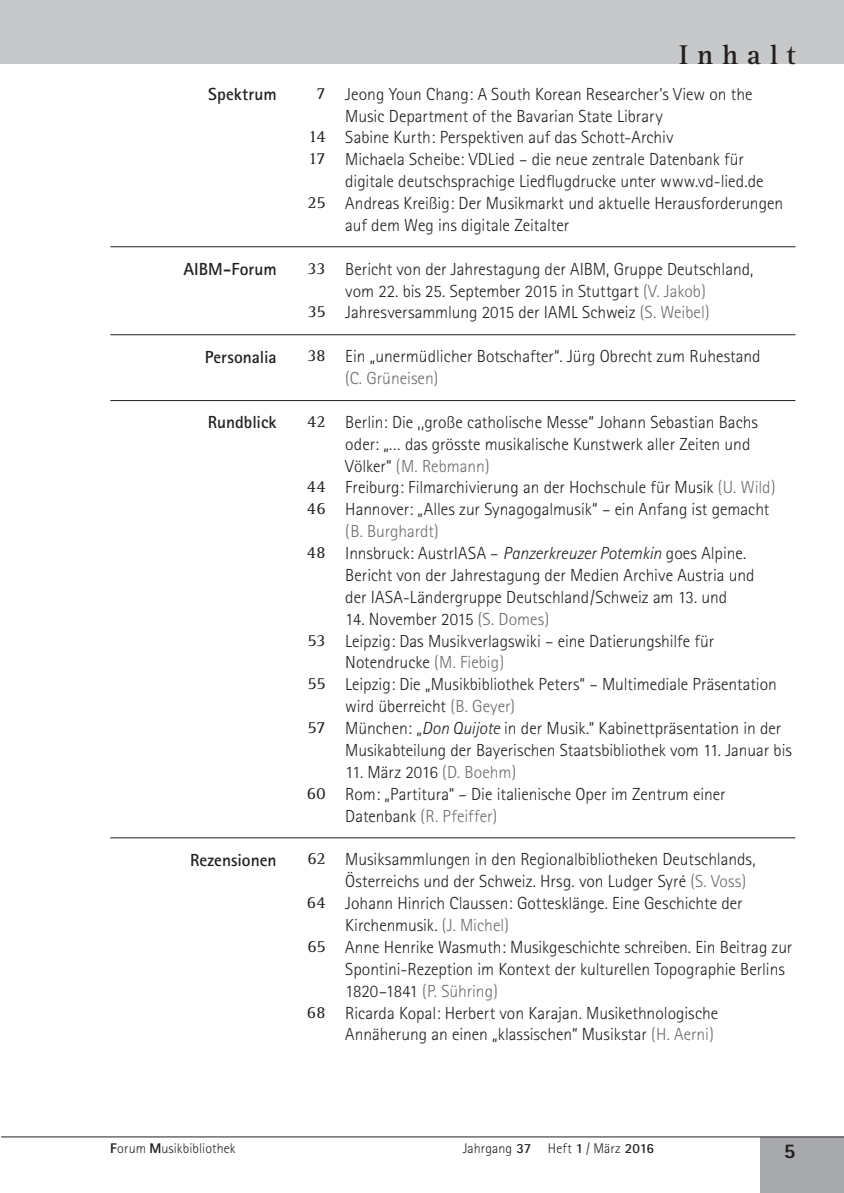
<style>
.page{position:relative;width:844px;height:1193px;background:#fff}
.page>*{position:absolute;margin:0;border:0;box-sizing:border-box;transform-origin:0 0}
.t1{font:700 28px "Rotis Serif";letter-spacing:.325em;color:#231f20}
.t2{font:800 21px "Rotis Sans Serif";color:#231f20}
.Inhaltsverzeichnis{font:300 17.5px/21.9px "Rotis Sans Serif";color:#231f20}
.t3{font:17.5px "Rotis Serif";letter-spacing:-.005em;color:#231f20}
.Absatz_ohne_Einzug{font:700 17.5px "Rotis Sans Serif";color:#231f20}
.Inhaltsverzeichnis-2{font:300 17.5px "Rotis Sans Serif";color:#6c6d70}
.Absatz_mit_Einzug{font:700 17.5px "Rotis Sans Serif";color:#231f20}
.t4{font:300 14px "Rotis Sans Serif";letter-spacing:.01em;color:#231f20}
.s1{color:#6c6d70}
.s2{font-style:italic}
.s3{font-weight:700}
.s4{font-weight:800}
</style>
<div class="page">
<div style="left:760px;top:1137px;width:83px;height:56px;background:#a8a9ad"></div>
<div style="left:1px;top:0;width:842px;height:64px;background:#c7c8ca"></div>
<hr style="left:1px;top:1136px;width:842px;height:1px;background:#231f20">
<hr style="left:110px;top:246px;width:685px;height:1px;background:#231f20">
<hr style="left:110px;top:400px;width:685px;height:1px;background:#231f20">
<hr style="left:0;top:0;width:1px;height:64px;background:#c7c8ca">
<hr style="left:110px;top:334px;width:685px;height:1px;background:#231f20">
<hr style="left:110px;top:837px;width:685px;height:1px;background:#231f20">
<p class="t1" style="left:679px;top:38px;width:118px">Inhalt</p>
<p class="Absatz_ohne_Einzug" style="left:208px;top:83px;width:70px">Spektrum</p>
<p class="Absatz_ohne_Einzug" style="left:183px;top:258px;width:95px">AIBM-Forum</p>
<p class="Absatz_ohne_Einzug" style="left:205px;top:346px;width:73px">Personalia</p>
<p class="Absatz_ohne_Einzug" style="left:208px;top:411px;width:70px">Rundblick</p>
<p class="Absatz_mit_Einzug" style="left:190px;top:849px;width:88px">Rezensionen</p>
<p class="t3" style="left:316px;top:83px;width:11px">7</p>
<p class="t3" style="left:308px;top:127px;width:19px">14</p>
<p class="t3" style="left:308px;top:148px;width:19px">17</p>
<p class="t3" style="left:307px;top:192px;width:20px">25</p>
<p class="t3" style="left:307px;top:258px;width:19px">33</p>
<p class="t3" style="left:308px;top:302px;width:19px">35</p>
<p class="t3" style="left:307px;top:345px;width:20px">38</p>
<p class="t3" style="left:307px;top:411px;width:20px">42</p>
<p class="t3" style="left:306px;top:477px;width:20px">44</p>
<p class="t3" style="left:307px;top:498px;width:20px">46</p>
<p class="t3" style="left:307px;top:542px;width:20px">48</p>
<p class="t3" style="left:307px;top:630px;width:19px">53</p>
<p class="t3" style="left:307px;top:673px;width:19px">55</p>
<p class="t3" style="left:307px;top:717px;width:19px">57</p>
<p class="t3" style="left:307px;top:783px;width:20px">60</p>
<p class="t3" style="left:307px;top:848px;width:20px">62</p>
<p class="t3" style="left:307px;top:892px;width:20px">64</p>
<p class="t3" style="left:307px;top:936px;width:20px">65</p>
<p class="t3" style="left:307px;top:1002px;width:20px">68</p>
<p class="Inhaltsverzeichnis" style="left:345px;top:83px;width:409px">Jeong Youn Chang: A South Korean Researcher’s View on the<br>Music Department of the Bavarian State Library</p>
<p class="Inhaltsverzeichnis" style="left:345px;top:127px;width:330px">Sabine Kurth: Perspektiven auf das Schott-Archiv</p>
<p class="Inhaltsverzeichnis" style="left:345px;top:148px;width:420px">Michaela Scheibe: VDLied – die neue zentrale Datenbank für digitale deutschsprachige Liedflugdrucke unter www.vd-lied.de</p>
<p class="Inhaltsverzeichnis" style="left:345px;top:192px;width:439px">Andreas Kreißig: Der Musikmarkt und aktuelle Herausforderungen auf dem Weg ins digitale Zeitalter</p>
<p class="Inhaltsverzeichnis" style="left:345px;top:258px;width:409px">Bericht von der Jahrestagung der AIBM, Gruppe Deutschland, vom 22. bis 25. September 2015 in Stuttgart <span class="s1">(V. Jakob)</span></p>
<p class="Inhaltsverzeichnis" style="left:345px;top:302px;width:366px">Jahresversammlung 2015 der IAML Schweiz <span class="s1">(S. Weibel)</span></p>
<p class="Inhaltsverzeichnis" style="left:345px;top:345px;width:417px">Ein „unermüdlicher Botschafter“. Jürg Obrecht zum Ruhestand</p>
<p class="Inhaltsverzeichnis-2" style="left:345px;top:368px;width:95px">(C. Grüneisen)</p>
<p class="Inhaltsverzeichnis" style="left:345px;top:411px;width:414px">Berlin: Die ,,große catholische Messe“ Johann Sebastian Bachs oder: „… das grösste musikalische Kunstwerk aller Zeiten und<br>Völker“ <span class="s1">(M. Rebmann)</span></p>
<p class="Inhaltsverzeichnis" style="left:345px;top:477px;width:432px">Freiburg: Filmarchivierung an der Hochschule für Musik <span class="s1">(U. Wild)</span></p>
<p class="Inhaltsverzeichnis" style="left:345px;top:498px;width:425px">Hannover: „Alles zur Synagogalmusik“ – ein Anfang ist gemacht <span class="s1">(B. Burghardt)</span></p>
<p class="Inhaltsverzeichnis" style="left:345px;top:542px;width:411px">Innsbruck: AustrIASA – <span class="s2">Panzerkreuzer Potemkin</span> goes Alpine.<br>Bericht von der Jahrestagung der Medien Archive Austria und der IASA-Ländergruppe Deutschland/Schweiz am 13. und</p>
<p class="Inhaltsverzeichnis" style="left:345px;top:608px;width:205px">14. November 2015 <span class="s1">(S. Domes)</span></p>
<p class="Inhaltsverzeichnis" style="left:345px;top:630px;width:370px">Leipzig: Das Musikverlagswiki – eine Datierungshilfe für<br>Notendrucke <span class="s1">(M. Fiebig)</span></p>
<p class="Inhaltsverzeichnis" style="left:345px;top:673px;width:433px">Leipzig: Die „Musikbibliothek Peters“ – Multimediale Präsentation wird überreicht <span class="s1">(B. Geyer)</span></p>
<p class="Inhaltsverzeichnis" style="left:345px;top:717px;width:448px">München: „<span class="s2">Don Quijote</span> in der Musik.“ Kabinettpräsentation in der<br>Musikabteilung der Bayerischen Staatsbibliothek vom 11. Januar bis</p>
<p class="Inhaltsverzeichnis" style="left:345px;top:761px;width:172px">11. März 2016 <span class="s1">(D. Boehm)</span></p>
<p class="Inhaltsverzeichnis" style="left:345px;top:783px;width:382px">Rom: „Partitura“ – Die italienische Oper im Zentrum einer<br>Datenbank <span class="s1">(R. Pfeiffer)</span></p>
<p class="Inhaltsverzeichnis" style="left:345px;top:848px;width:412px">Musiksammlungen in den Regionalbibliotheken Deutschlands,<br>Österreichs und der Schweiz. Hrsg. von Ludger Syré <span class="s1">(S. Voss)</span></p>
<p class="Inhaltsverzeichnis" style="left:345px;top:892px;width:399px">Johann Hinrich Claussen: Gottesklänge. Eine Geschichte der<br>Kirchenmusik. <span class="s1">(J. Michel)</span></p>
<p class="Inhaltsverzeichnis" style="left:345px;top:936px;width:448px">Anne Henrike Wasmuth: Musikgeschichte schreiben. Ein Beitrag zur<br>Spontini-Rezeption im Kontext der kulturellen Topographie Berlins<br>1820–1841 <span class="s1">(P. Sühring)</span></p>
<p class="Inhaltsverzeichnis" style="left:345px;top:1002px;width:374px">Ricarda Kopal: Herbert von Karajan. Musikethnologische<br>Annäherung an einen „klassischen“ Musikstar <span class="s1">(H. Aerni)</span></p>
<p class="t4" style="left:462px;top:1140px;width:193px">Jahrgang <span class="s3">37</span> Heft <span class="s3">1</span> / März <span class="s3">2016</span></p>
<p class="t4" style="left:110px;top:1140px;width:127px"><span class="s4">F</span>orum <span class="s4">M</span>usikbibliothek</p>
<p class="t2" style="left:783px;top:1137px;width:13px">5</p>
</div>
